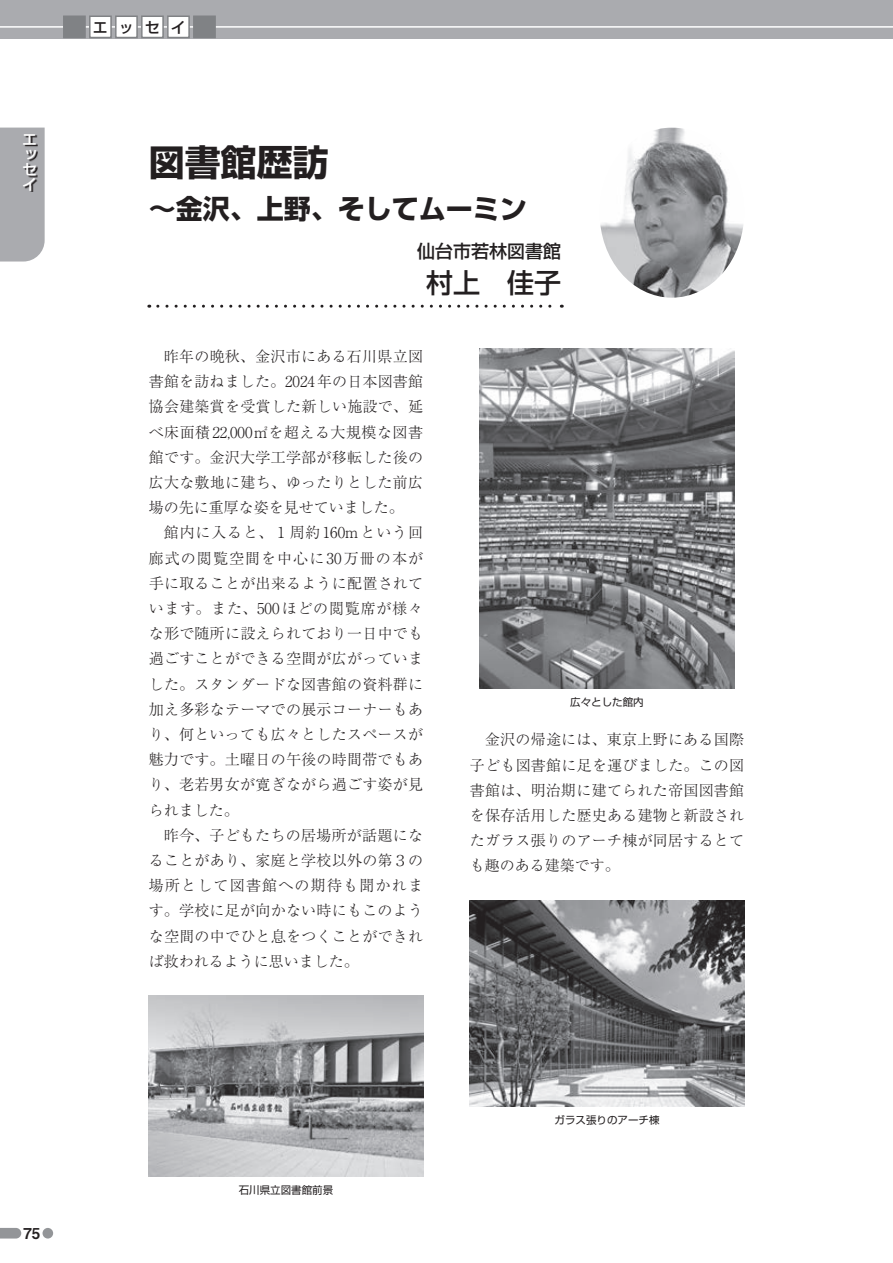
<style>
.page{position:relative;width:893px;height:1263px;background:#fff}
.page>*{position:absolute;margin:0;border:0;box-sizing:border-box;transform-origin:0 0}
.t1{font:700 36px "Shin Go Pr 6 N";color:#231f20}
.t2{font:700 27px "Shin Go Pr 6 N";color:#231f20}
.t3{font:500 27px "Shin Go Pr 6 N";color:#231f20}
.t4{font:500 18px "Shin Go Pr 6 N";color:#231f20}
.t5{font:300 15px/25.2px "Ryumin Pr 6 N";letter-spacing:.015em;color:#231f20;text-align:justify}
.t6{font:500 15px/15px "Shin Go Pr 6 N";color:#fff;text-align:justify}
.t7{font:500 15px "Shin Go Pr 6 N";color:#231f20}
.t8{font:15px "Midashi Go Pr 6 N MB31";color:#231f20}
.t9{font:10.5px "Shin Go Pr 6 N";color:#231f20}
</style>
<div class="page">
<div style="left:0;top:0;width:893px;height:38px;background:#aaabaf"></div>
<hr style="left:0;top:26px;width:893px;height:2px;background:#fff">
<div style="left:0;top:128px;width:45px;height:133px;background:#aaabaf"></div>
<svg style="left:24px;top:135px;width:14px;height:57px"></svg>
<div style="left:90px;top:16px;width:21px;height:22px;background:#fff"></div>
<div style="left:89px;top:16px;width:23px;height:22px;border:2px solid #808285"></div>
<div style="left:116px;top:16px;width:21px;height:22px;background:#fff"></div>
<div style="left:115px;top:16px;width:23px;height:22px;border:2px solid #808285"></div>
<div style="left:142px;top:16px;width:21px;height:22px;background:#fff"></div>
<div style="left:141px;top:16px;width:23px;height:22px;border:2px solid #808285"></div>
<div style="left:168px;top:16px;width:21px;height:22px;background:#fff"></div>
<div style="left:167px;top:16px;width:23px;height:22px;border:2px solid #808285"></div>
<div style="left:63px;top:16px;width:23px;height:22px;background:#808285"></div>
<div style="left:193px;top:16px;width:23px;height:22px;background:#808285"></div>
<svg style="left:158px;top:305px;width:404px;height:3px"></svg>
<img style="left:149px;top:996px;width:274px;height:181px">
<img style="left:479px;top:349px;width:256px;height:340px">
<img style="left:470px;top:900px;width:274px;height:207px">
<img style="left:600px;top:128px;width:143px;height:170px">
<svg style="left:0;top:1228px;width:21px;height:10px"></svg>
<div style="left:43px;top:1228px;width:10px;height:10px;background:#939598;border-radius:50%"></div>
<p class="t6" style="left:22px;top:131px;width:16px">エッセイ</p>
<p class="t7" style="left:93px;top:15px;width:95px">エッセイ</p>
<h1 class="t1" style="left:149px;top:134px;width:181px">図書館歴訪</h1>
<h2 class="t2" style="left:149px;top:188px;width:379px">～金沢、上野、そしてムーミン</h2>
<p class="t4" style="left:417px;top:237px;width:145px">仙台市若林図書館</p>
<h2 class="t3" style="left:426px;top:261px;width:136px">村上　佳子</h2>
<p class="t5" style="left:149px;top:343px;width:276px;text-indent:15px">昨年の晩秋、金沢市にある石川県立図書館を訪ねました。2024年の日本図書館協会建築賞を受賞した新しい施設で、延べ床面積22,000㎡を超える大規模な図書館です。金沢大学工学部が移転した後の広大な敷地に建ち、ゆったりとした前広場の先に重厚な姿を見せていました。</p>
<p class="t5" style="left:149px;top:519px;width:276px;text-indent:15px">館内に入ると、１周約160mという回廊式の閲覧空間を中心に30万冊の本が手に取ることが出来るように配置されています。また、500ほどの閲覧席が様々な形で随所に設えられており一日中でも過ごすことができる空間が広がっていました。スタンダードな図書館の資料群に加え多彩なテーマでの展示コーナーもあり、何といっても広々としたスペースが魅力です。土曜日の午後の時間帯でもあり、老若男女が寛ぎながら過ごす姿が見られました。</p>
<p class="t5" style="left:149px;top:822px;width:276px;text-indent:15px">昨今、子どもたちの居場所が話題になることがあり、家庭と学校以外の第３の場所として図書館への期待も聞かれます。学校に足が向かない時にもこのような空間の中でひと息をつくことができれば救われるように思いました。</p>
<p class="t9" style="left:570px;top:693px;width:75px">広々とした館内</p>
<p class="t5" style="left:470px;top:726px;width:276px;text-indent:15px">金沢の帰途には、東京上野にある国際子ども図書館に足を運びました。この図書館は、明治期に建てられた帝国図書館を保存活用した歴史ある建物と新設されたガラス張りのアーチ棟が同居するとても趣のある建築です。</p>
<p class="t8" style="left:24px;top:1221px;width:18px">75</p>
<p class="t9" style="left:239px;top:1181px;width:96px">石川県立図書館前景</p>
<p class="t9" style="left:554px;top:1111px;width:106px">ガラス張りのアーチ棟</p>
</div>
